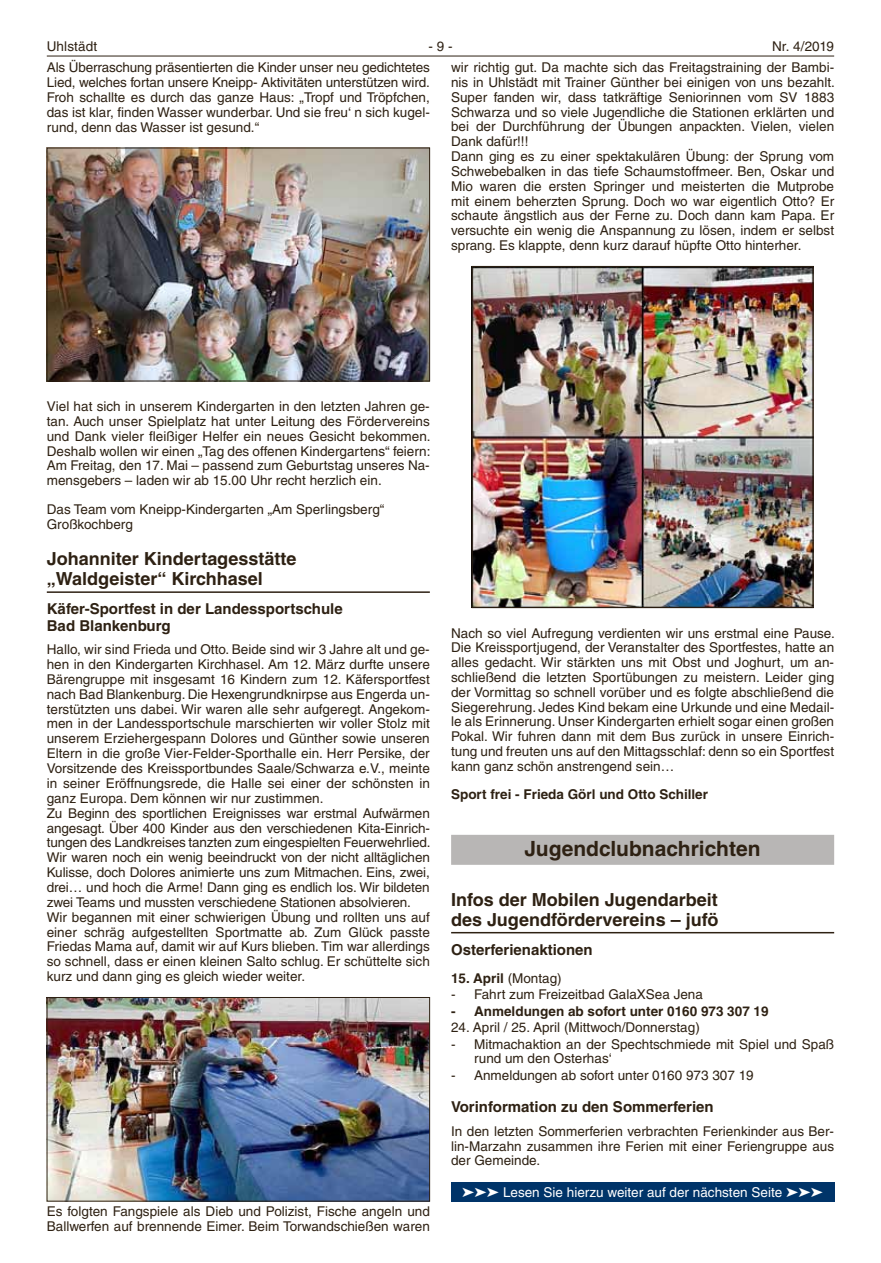
<style>
.page{position:relative;width:881px;height:1263px;background:#fff}
.page>*{position:absolute;margin:0;border:0;box-sizing:border-box;transform-origin:0 0}
.t1{font:700 21px "Helvetica LT";color:#2e2113}
.t2{font:700 18px/19.8px "Helvetica LT";color:#2e2113}
.t3{font:700 15px/16.5px "Helvetica LT";color:#2e2113}
.t4{font:13.5px/14.9px "Helvetica LT";color:#2e2113}
.t5{font:700 13.5px "Helvetica LT";color:#2e2113}
.t6{font:13.5px "Helvetica LT";color:#fff}
.s1{font-weight:400}
</style>
<div class="page">
<hr style="left:47px;top:56px;width:786px;height:1px;background:#2e2113">
<div style="left:451px;top:835px;width:382px;height:30px;background:#b8b6b5"></div>
<hr style="left:451px;top:932px;width:382px;height:1px;background:#2e2113">
<img style="left:473px;top:268px;width:338px;height:338px">
<div style="left:471px;top:266px;width:342px;height:342px;border:1px solid #2e2113"></div>
<div style="left:451px;top:1181px;width:382px;height:20px;background:#003469"></div>
<hr style="left:47px;top:591px;width:382px;height:2px;background:#2e2113">
<img style="left:49px;top:150px;width:378px;height:229px">
<div style="left:47px;top:148px;width:382px;height:233px;border:1px solid #2e2113"></div>
<img style="left:49px;top:999px;width:378px;height:200px">
<div style="left:47px;top:997px;width:382px;height:204px;border:1px solid #2e2113"></div>
<p class="t4" style="left:47px;top:39px;width:52px">Uhlstädt</p>
<p class="t4" style="left:428px;top:39px;width:26px">- 9 -</p>
<p class="t4" style="left:451px;top:35px;width:384px;line-height:21.3px;text-align:right">Nr. 4/2019<br>wir richtig gut. Da machte sich das Freitagstraining der Bambi-</p>
<p class="t4" style="left:451px;top:75px;width:385px">nis in Uhlstädt mit Trainer Günther bei einigen von uns bezahlt.<br>Super fanden wir, dass tatkräftige Seniorinnen vom SV 1883<br>Schwarza und so viele Jugendliche die Stationen erklärten und bei der Durchführung der Übungen anpackten. Vielen, vielen Dank dafür!!!<br>Dann ging es zu einer spektakulären Übung: der Sprung vom Schwebebalken in das tiefe Schaumstoffmeer. Ben, Oskar und Mio waren die ersten Springer und meisterten die Mutprobe mit einem beherzten Sprung. Doch wo war eigentlich Otto? Er schaute ängstlich aus der Ferne zu. Doch dann kam Papa. Er versuchte ein wenig die Anspannung zu lösen, indem er selbst sprang. Es klappte, denn kurz darauf hüpfte Otto hinterher.</p>
<p class="t4" style="left:47px;top:60px;width:384px;text-align:justify">Als Überraschung präsentierten die Kinder unser neu gedichtetes Lied, welches fortan unsere Kneipp- Aktivitäten unterstützen wird.<br>Froh schallte es durch das ganze Haus: „Tropf und Tröpfchen, das ist klar, finden Wasser wunderbar. Und sie freu‘ n sich kugel&shy;rund, denn das Wasser ist gesund.“</p>
<p class="t4" style="left:47px;top:399px;width:385px;text-align:justify">Viel hat sich in unserem Kindergarten in den letzten Jahren ge&shy;tan. Auch unser Spielplatz hat unter Leitung des Fördervereins und Dank vieler fleißiger Helfer ein neues Gesicht bekommen.<br>Deshalb wollen wir einen „Tag des offenen Kindergartens“ feiern:<br>Am Freitag, den 17. Mai – passend zum Geburtstag unseres Na&shy;mensgebers – laden wir ab 15.00 Uhr recht herzlich ein.</p>
<p class="t4" style="left:47px;top:501px;width:339px">Das Team vom Kneipp-Kindergarten „Am Sperlingsberg“<br>Großkochberg</p>
<h2 class="t2" style="left:47px;top:549px;width:251px">Johanniter Kindertagesstätte „Waldgeister“ Kirchhasel</h2>
<p class="t3" style="left:47px;top:600px;width:297px">Käfer-Sportfest in der Landessportschule<br>Bad Blankenburg</p>
<p class="t4" style="left:47px;top:642px;width:385px">Hallo, wir sind Frieda und Otto. Beide sind wir 3 Jahre alt und ge&shy;hen in den Kindergarten Kirchhasel. Am 12. März durfte unsere Bärengruppe mit insgesamt 16 Kindern zum 12. Käfersportfest nach Bad Blankenburg. Die Hexengrundknirpse aus Engerda un&shy;terstützten uns dabei. Wir waren alle sehr aufgeregt. Angekom&shy;men in der Landessportschule marschierten wir voller Stolz mit unserem Erziehergespann Dolores und Günther sowie unseren Eltern in die große Vier-Felder-Sporthalle ein. Herr Persike, der Vorsitzende des Kreissportbundes Saale/Schwarza e.V., meinte in seiner Eröffnungsrede, die Halle sei einer der schönsten in ganz Europa. Dem können wir nur zustimmen.<br>Zu Beginn des sportlichen Ereignisses war erstmal Aufwärmen angesagt. Über 400 Kinder aus den verschiedenen Kita-Einrich&shy;tungen des Landkreises tanzten zum eingespielten Feuerwehrlied.<br>Wir waren noch ein wenig beeindruckt von der nicht alltäglichen Kulisse, doch Dolores animierte uns zum Mitmachen. Eins, zwei, drei… und hoch die Arme! Dann ging es endlich los. Wir bildeten zwei Teams und mussten verschiedene Stationen absolvieren.<br>Wir begannen mit einer schwierigen Übung und rollten uns auf einer schräg aufgestellten Sportmatte ab. Zum Glück passte Friedas Mama auf, damit wir auf Kurs blieben. Tim war allerdings so schnell, dass er einen kleinen Salto schlug. Er schüttelte sich kurz und dann ging es gleich wieder weiter.</p>
<p class="t4" style="left:47px;top:1204px;width:384px">Es folgten Fangspiele als Dieb und Polizist, Fische angeln und<br>Ballwerfen auf brennende Eimer. Beim Torwandschießen waren</p>
<p class="t4" style="left:451px;top:625px;width:385px;text-align:justify">Nach so viel Aufregung verdienten wir uns erstmal eine Pause.<br>Die Kreissportjugend, der Veranstalter des Sportfestes, hatte an alles gedacht. Wir stärkten uns mit Obst und Joghurt, um an&shy;schließend die letzten Sportübungen zu meistern. Leider ging der Vormittag so schnell vorüber und es folgte abschließend die Siegerehrung. Jedes Kind bekam eine Urkunde und eine Medail&shy;le als Erinnerung. Unser Kindergarten erhielt sogar einen großen Pokal. Wir fuhren dann mit dem Bus zurück in unsere Einrich&shy;tung und freuten uns auf den Mittagsschlaf: denn so ein Sportfest kann ganz schön anstrengend sein…</p>
<p class="t5" style="left:451px;top:786px;width:258px">Sport frei - Frieda Görl und Otto Schiller</p>
<h1 class="t1" style="left:524px;top:836px;width:237px">Jugendclubnachrichten</h1>
<h2 class="t2" style="left:451px;top:889px;width:268px">Infos der Mobilen Jugendarbeit des Jugendfördervereins – jufö</h2>
<p class="t3" style="left:451px;top:941px;width:143px">Osterferienaktionen</p>
<p class="t5" style="left:451px;top:970px;width:112px">15. April <span class="s1">(Montag)</span></p>
<p class="t4" style="left:451px;top:987px;width:253px">- Fahrt zum Freizeitbad GalaXSea Jena</p>
<p class="t5" style="left:451px;top:1003px;width:319px">- Anmeldungen ab sofort unter 0160 973 307 19</p>
<p class="t4" style="left:451px;top:1020px;width:250px">24. April / 25. April (Mittwoch/Donnerstag)</p>
<p class="t4" style="left:474px;top:1036px;width:361px;text-indent:-23px">- Mitmachaktion an der Spechtschmiede mit Spiel und Spaß rund um den Osterhas‘</p>
<p class="t4" style="left:451px;top:1068px;width:304px">- Anmeldungen ab sofort unter 0160 973 307 19</p>
<p class="t3" style="left:451px;top:1099px;width:264px">Vorinformation zu den Sommerferien</p>
<p class="t4" style="left:451px;top:1123px;width:384px;text-align:justify">In den letzten Sommerferien verbrachten Ferienkinder aus Ber&shy;lin-Marzahn zusammen ihre Ferien mit einer Feriengruppe aus der Gemeinde.</p>
<p class="t6" style="left:462px;top:1184px;width:362px">➤➤➤ Lesen Sie hierzu weiter auf der nächsten Seite ➤➤➤</p>
</div>
